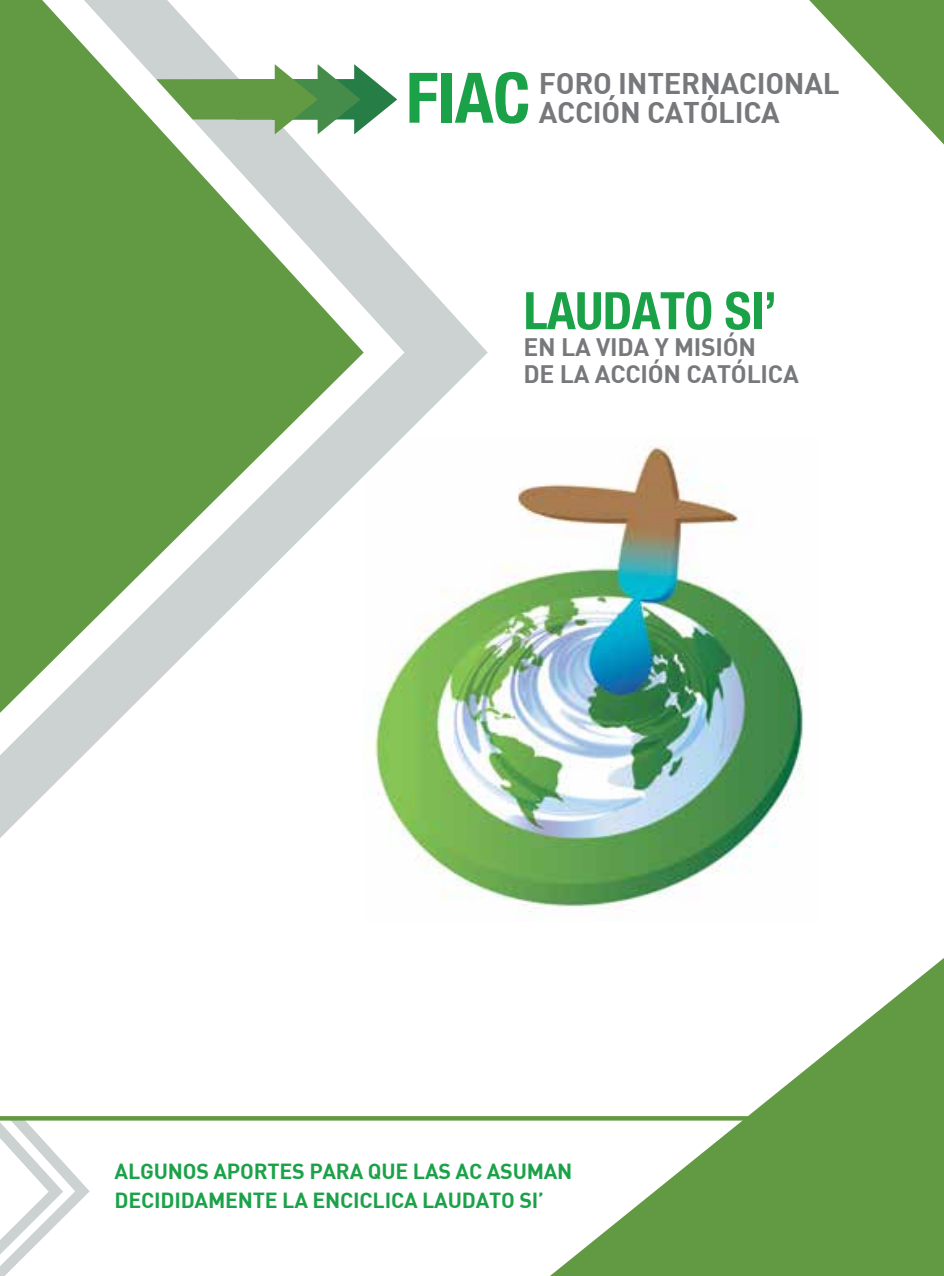
<style>
.page{position:relative;width:944px;height:1276px;background:#fff}
.page>*{position:absolute;margin:0;border:0;box-sizing:border-box;transform-origin:0 0}
.t1{font:700 condensed 69.75px "Helvetica Neue";color:#1ba249}
.t2{font:700 condensed 51.75px "Helvetica Neue";letter-spacing:-.01em;color:#1ba249}
.t3{font:700 29.25px/29.2px "DIN";letter-spacing:-.01em;color:#77787b}
.t4{font:700 24.75px/27px "DIN";letter-spacing:-.01em;color:#77787b}
.t5{font:700 21.38px/29.2px "DIN";letter-spacing:-.01em;color:#1ba249}
</style>
<div class="page">
<img style="left:411px;top:446px;width:393px;height:466px">
<svg style="left:0;top:0;width:488px;height:838px"></svg>
<svg style="left:156px;top:64px;width:241px;height:70px"></svg>
<svg style="left:550px;top:958px;width:394px;height:318px"></svg>
<svg style="left:0;top:1120px;width:90px;height:156px"></svg>
<svg style="left:0;top:1116px;width:804px;height:4px;background:#659c47"></svg>
<svg style="left:809px;top:0;width:135px;height:145px"></svg>
<h1 class="t1" style="left:406px;top:56px;width:126px">FIAC</h1>
<h3 class="t3" style="left:539px;top:67px;width:302px">FORO I NTERNACIONAL<br>ACCIÓN CATÓLICA</h3>
<h2 class="t2" style="left:524px;top:279px;width:255px">LAUDATO SI’</h2>
<p class="t4" style="left:524px;top:333px;width:277px">EN LA VIDA Y MISIÓN<br>DE LA ACCIÓN CATÓLICA</p>
<p class="t5" style="left:115px;top:1156px;width:459px">ALGUNOS APORTES PARA QUE LAS AC ASUMAN<br>DECIDIDAMENTE LA ENCICLICA LAUDATO SI’</p>
</div>
